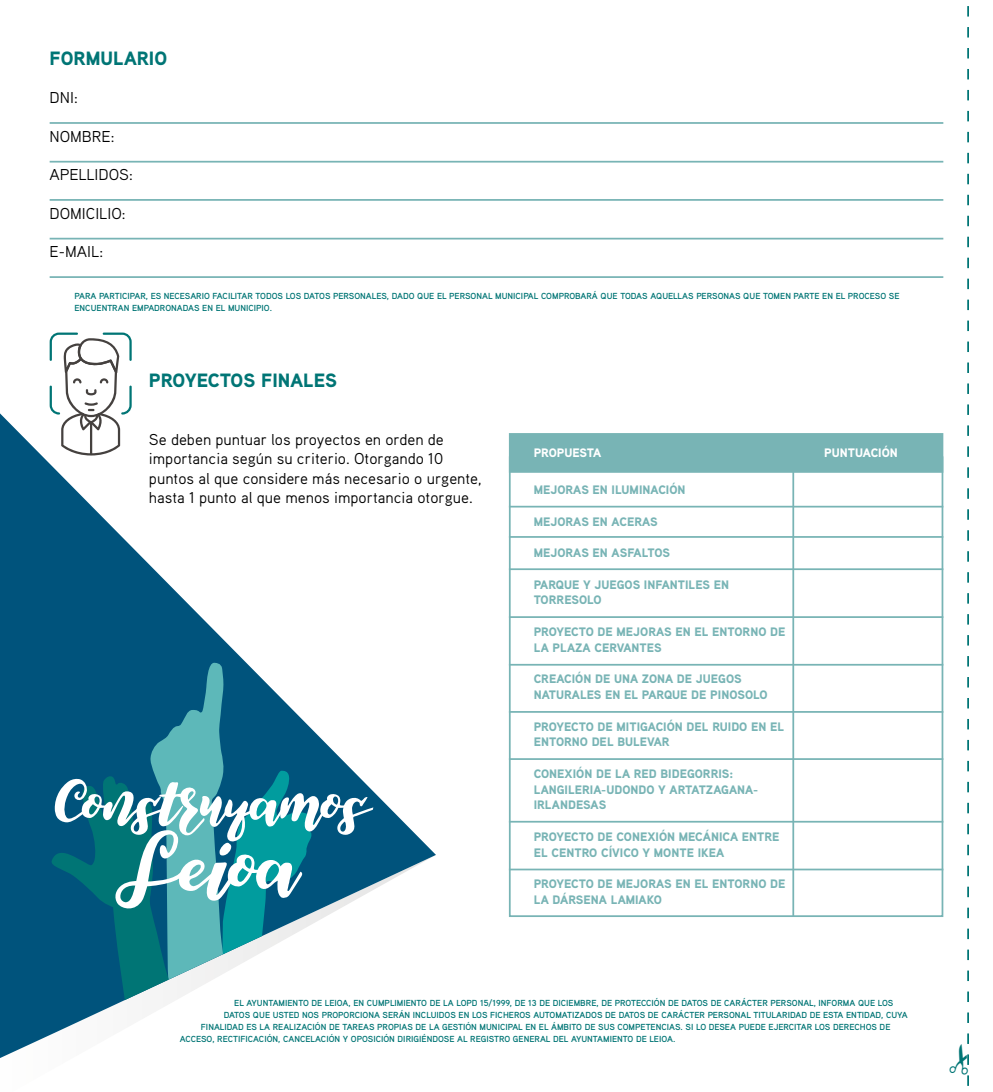
<style>
.page{position:relative;width:993px;height:1092px;background:#fff}
.page>*{position:absolute;margin:0;border:0;box-sizing:border-box;transform-origin:0 0}
.t1{font:84px "Elegant Roughness";color:#fff}
.t2{font:63px "Elegant Roughness";color:#fff}
.t3{font:900 19.25px "Aaux Pro OT";color:#007575}
.t4{font:15.75px/19.2px "Aaux Pro OT";color:#000}
.t5{font:900 12.25px/15.8px "Aaux Pro OT";color:#78b4b5}
.t6{font:900 12.25px "Aaux Pro OT";color:#fff}
.t7{font:700 8.75px/12.2px "Aaux Pro OT";color:#007575}
</style>
<div class="page">
<hr style="left:50px;top:199px;width:893px;height:2px;background:#78b4b5">
<hr style="left:50px;top:238px;width:893px;height:1px;background:#78b4b5">
<hr style="left:50px;top:161px;width:893px;height:1px;background:#78b4b5">
<hr style="left:50px;top:122px;width:893px;height:2px;background:#78b4b5">
<hr style="left:50px;top:276px;width:893px;height:2px;background:#78b4b5">
<svg style="left:0;top:413px;width:435px;height:441px"></svg>
<svg style="left:50px;top:662px;width:265px;height:192px;background:#1c738e"></svg>
<svg style="left:0;top:854px;width:436px;height:204px"></svg>
<svg style="left:50px;top:332px;width:82px;height:123px"></svg>
<div style="left:508px;top:433px;width:435px;height:39px;background:#78b4b5"></div>
<hr style="left:508px;top:505px;width:435px;height:2px;background:#78b4b5">
<hr style="left:508px;top:536px;width:435px;height:1px;background:#78b4b5">
<hr style="left:508px;top:568px;width:435px;height:2px;background:#78b4b5">
<hr style="left:508px;top:616px;width:435px;height:2px;background:#78b4b5">
<hr style="left:508px;top:663px;width:435px;height:2px;background:#78b4b5">
<hr style="left:508px;top:711px;width:435px;height:1px;background:#78b4b5">
<hr style="left:508px;top:758px;width:435px;height:1px;background:#78b4b5">
<hr style="left:508px;top:868px;width:435px;height:2px;background:#78b4b5">
<hr style="left:508px;top:820px;width:435px;height:2px;background:#78b4b5">
<hr style="left:792px;top:463px;width:1px;height:453px;background:#78b4b5">
<svg style="left:967px;top:6px;width:2px;height:1080px"></svg>
<h3 class="t3" style="left:50px;top:45px;width:119px">FORMULARIO</h3>
<h3 class="t4" style="left:50px;top:87px;width:30px">DNI:</h3>
<h3 class="t4" style="left:50px;top:126px;width:66px">NOMBRE:</h3>
<h3 class="t4" style="left:50px;top:164px;width:85px">APELLIDOS:</h3>
<h3 class="t4" style="left:50px;top:203px;width:77px">DOMICILIO:</h3>
<h3 class="t4" style="left:50px;top:241px;width:55px">E-MAIL:</h3>
<p class="t7" style="left:74px;top:289px;width:826px">PARA PARTICIPAR, ES NECESARIO FACILITAR TODOS LOS DATOS PERSONALES, DADO QUE EL PERSONAL MUNICIPAL COMPROBARÁ QUE TODAS AQUELLAS PERSONAS QUE TOMEN PARTE EN EL PROCESO SE<br>ENCUENTRAN EMPADRONADAS EN EL MUNICIPIO.</p>
<h3 class="t3" style="left:149px;top:368px;width:189px">PROYECTOS FINALES</h3>
<h3 class="t4" style="left:149px;top:429px;width:334px">Se deben puntuar los proyectos en orden de importancia según su criterio. Otorgando 10 puntos al que considere más necesario o urgente, hasta 1 punto al que menos importancia otorgue.</h3>
<h2 class="t2" style="left:55px;top:751px;width:312px">Construyamos</h2>
<h1 class="t1" style="left:115px;top:798px;width:181px">Leioa</h1>
<h3 class="t6" style="left:533px;top:445px;width:69px">PROPUESTA</h3>
<h3 class="t6" style="left:823px;top:445px;width:75px">PUNTUACIÓN</h3>
<h3 class="t5" style="left:533px;top:481px;width:153px">MEJORAS EN ILUMINACIÓN</h3>
<h3 class="t5" style="left:533px;top:513px;width:125px">MEJORAS EN ACERAS</h3>
<h3 class="t5" style="left:533px;top:544px;width:138px">MEJORAS EN ASFALTOS</h3>
<h3 class="t5" style="left:533px;top:576px;width:197px">PARQUE Y JUEGOS INFANTILES EN<br>TORRESOLO</h3>
<h3 class="t5" style="left:533px;top:623px;width:253px">PROYECTO DE MEJORAS EN EL ENTORNO DE<br>LA PLAZA CERVANTES</h3>
<h3 class="t5" style="left:533px;top:670px;width:235px">CREACIÓN DE UNA ZONA DE JUEGOS<br>NATURALES EN EL PARQUE DE PINOSOLO</h3>
<h3 class="t5" style="left:533px;top:717px;width:252px">PROYECTO DE MITIGACIÓN DEL RUIDO EN EL<br>ENTORNO DEL BULEVAR</h3>
<h3 class="t5" style="left:533px;top:765px;width:226px">CONEXIÓN DE LA RED BIDEGORRIS:<br>LANGILERIA-UDONDO Y ARTATZAGANA-<br>IRLANDESAS</h3>
<h3 class="t5" style="left:533px;top:828px;width:247px">PROYECTO DE CONEXIÓN MECÁNICA ENTRE<br>EL CENTRO CÍVICO Y MONTE IKEA</h3>
<h3 class="t5" style="left:533px;top:875px;width:253px">PROYECTO DE MEJORAS EN EL ENTORNO DE<br>LA DÁRSENA LAMIAKO</h3>
<p class="t7" style="left:234px;top:996px;width:660px">EL AYUNTAMIENTO DE LEIOA, EN CUMPLIMIENTO DE LA LOPD 15/1999, DE 13 DE DICIEMBRE, DE PROTECCIÓN DE DATOS DE CARÁCTER PERSONAL, INFORMA QUE LOS</p>
<p class="t7" style="left:223px;top:1008px;width:685px">DATOS QUE USTED NOS PROPORCIONA SERÁN INCLUIDOS EN LOS FICHEROS AUTOMATIZADOS DE DATOS DE CARÁCTER PERSONAL TITULARIDAD DE ESTA ENTIDAD, CUYA</p>
<p class="t7" style="left:201px;top:1020px;width:690px">FINALIDAD ES LA REALIZACIÓN DE TAREAS PROPIAS DE LA GESTIÓN MUNICIPAL EN EL ÁMBITO DE SUS COMPETENCIAS. SI LO DESEA PUEDE EJERCITAR LOS DERECHOS DE</p>
<p class="t7" style="left:180px;top:1032px;width:497px">ACCESO, RECTIFICACIÓN, CANCELACIÓN Y OPOSICIÓN DIRIGIÉNDOSE AL REGISTRO GENERAL DEL AYUNTAMIENTO DE LEIOA.</p>
</div>
